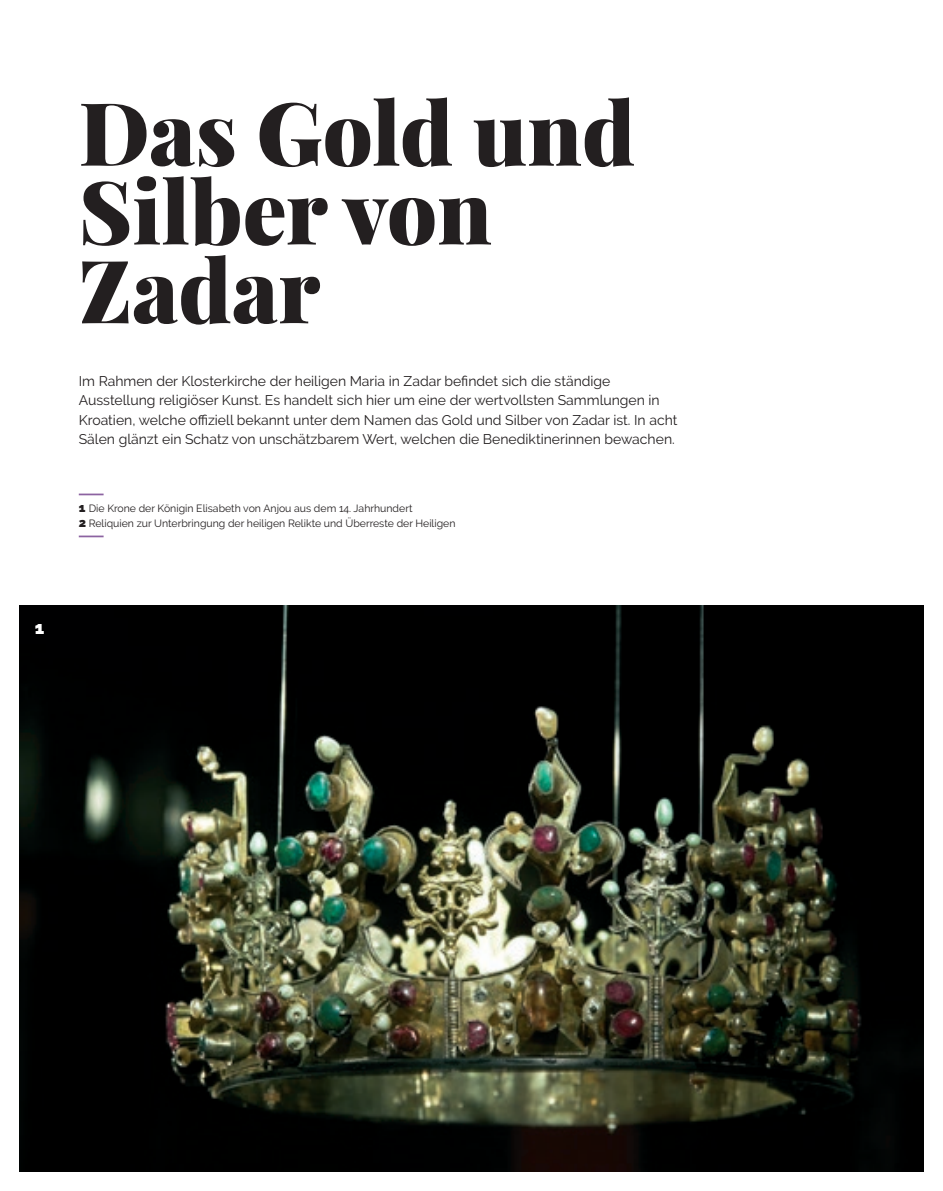
<style>
.page{position:relative;width:943px;height:1191px;background:#fff}
.page>*{position:absolute;margin:0;border:0;box-sizing:border-box;transform-origin:0 0}
.t1{font:900 87.5px/78.8px "Playfair Display";color:#231f20}
.t2{font:900 17.5px "Raleway";color:#fff}
.t3{font:14px/19.2px "Raleway";color:#231f20}
.t4{font:10.5px/14.7px "Raleway";color:#231f20}
.s1{font-weight:900;font-size:12.25px}
</style>
<div class="page">
<img style="left:20px;top:605px;width:903px;height:566px">
<hr style="left:79px;top:493px;width:25px;height:2px;background:#805297">
<hr style="left:79px;top:535px;width:25px;height:2px;background:#805297">
<h1 class="t1" style="left:79px;top:86px;width:558px">Das Gold und<br>Silber von<br>Zadar</h1>
<p class="t3" style="left:79px;top:371px;width:600px">Im Rahmen der Klosterkirche der heiligen Maria in Zadar befindet sich die ständige Ausstellung religiöser Kunst. Es handelt sich hier um eine der wertvollsten Sammlungen in Kroatien, welche offiziell bekannt unter dem Namen das Gold und Silber von Zadar ist. In acht Sälen glänzt ein Schatz von unschätzbarem Wert, welchen die Benediktinerinnen bewachen.</p>
<p class="t4" style="left:79px;top:501px;width:378px"><span class="s1">1</span> Die Krone der Königin Elisabeth von Anjou aus dem 14. Jahrhundert<br><span class="s1">2</span> Reliquien zur Unterbringung der heiligen Relikte und Überreste der Heiligen</p>
<p class="t2" style="left:35px;top:617px;width:11px">1</p>
</div>
